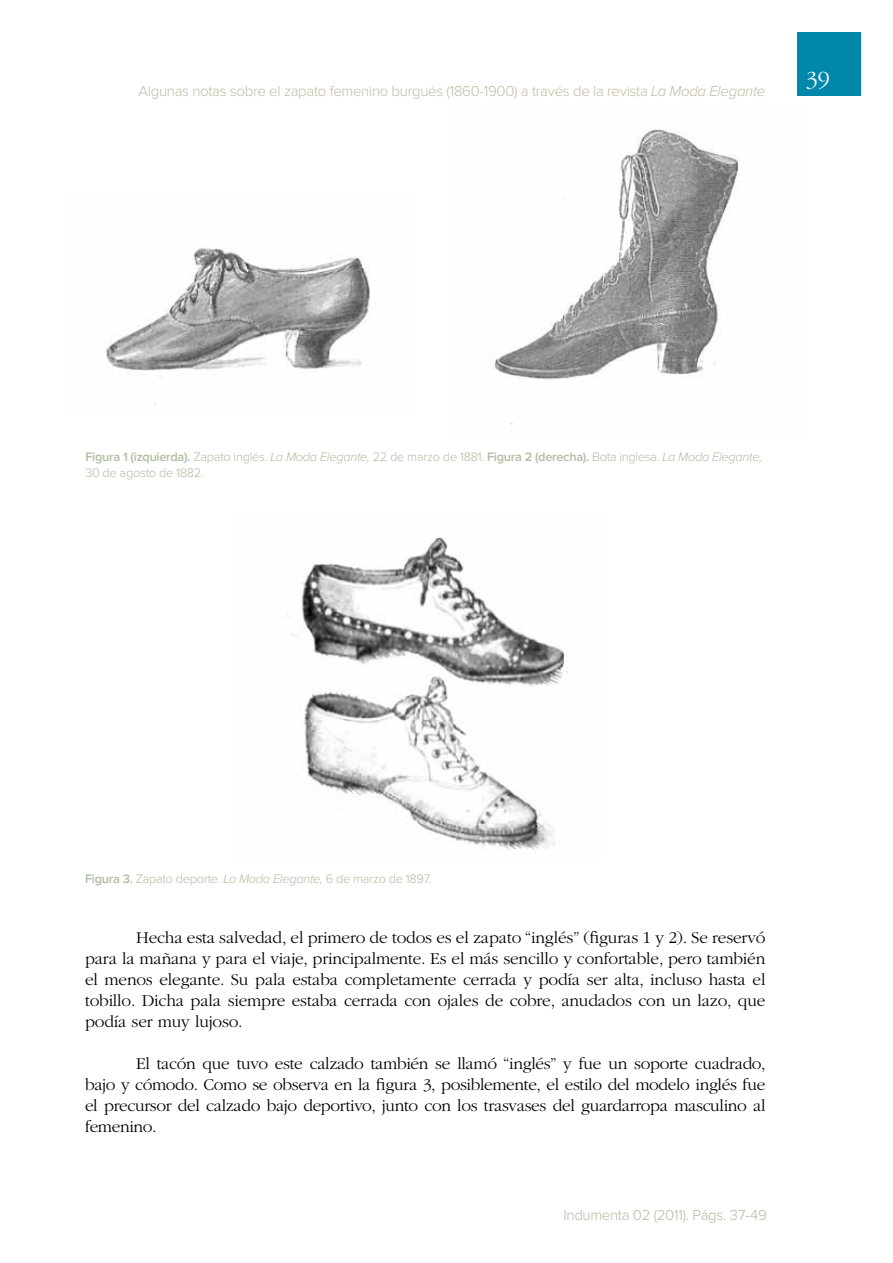
<style>
.page{position:relative;width:893px;height:1263px;background:#fff}
.page>*{position:absolute;margin:0;border:0;box-sizing:border-box;transform-origin:0 0}
.t1{font:300 24px "ITC Garamond Std";color:#fff}
.t2{font:300 17.25px/21px "ITC Garamond Std";letter-spacing:-.01em;color:#000;text-align:justify}
.t3{font:300 15px "Proxima Nova";letter-spacing:-.02em;color:#c1baa4}
.t4{font:300 15px "Proxima Nova";letter-spacing:-.02em;color:#afbda2}
.t5{font:300 12.75px/15.8px "Proxima Nova";letter-spacing:-.02em;color:#afbda2}
.s1{font-style:italic}
.s2{font-weight:600}
</style>
<div class="page">
<div style="left:797px;top:32px;width:64px;height:64px;background:#0088ab"></div>
<img style="left:106px;top:246px;width:264px;height:158px">
<img style="left:492px;top:129px;width:247px;height:296px">
<img style="left:292px;top:536px;width:276px;height:314px">
<p class="t3" style="left:139px;top:84px;width:628px">Algunas notas sobre el zapato femenino burgués (1860-1900) a través de la revista <span class="s1">La Moda Elegante</span></p>
<h1 class="t1" style="left:806px;top:66px;width:25px">39</h1>
<p class="t5" style="left:85px;top:450px;width:678px"><span class="s2">Figura 1 (izquierda).</span> Zapato inglés. <span class="s1">La Moda Elegante,</span> 22 de marzo de 1881. <span class="s2">Figura 2 (derecha).</span> Bota inglesa. <span class="s1">La Moda Elegante,<br></span>30 de agosto de 1882.</p>
<p class="t5" style="left:85px;top:871px;width:348px"><span class="s2">Figura 3.</span> Zapato deporte. <span class="s1">La Moda Elegante,</span> 6 de marzo de 1897.</p>
<p class="t2" style="left:85px;top:927px;width:682px;text-indent:51px">Hecha esta salvedad, el primero de todos es el zapato “inglés” (figuras 1 y 2). Se reservó para la mañana y para el viaje, principalmente. Es el más sencillo y confortable, pero también el menos elegante. Su pala estaba completamente cerrada y podía ser alta, incluso hasta el tobillo. Dicha pala siempre estaba cerrada con ojales de cobre, anudados con un lazo, que podía ser muy lujoso.</p>
<p class="t2" style="left:85px;top:1053px;width:682px;text-indent:51px">El tacón que tuvo este calzado también se llamó “inglés” y fue un soporte cuadrado, bajo y cómodo. Como se observa en la figura 3, posiblemente, el estilo del modelo inglés fue el precursor del calzado bajo deportivo, junto con los trasvases del guardarropa masculino al femenino.</p>
<p class="t4" style="left:563px;top:1208px;width:205px">Indumenta 02 (2011). Págs. 37-49</p>
</div>
